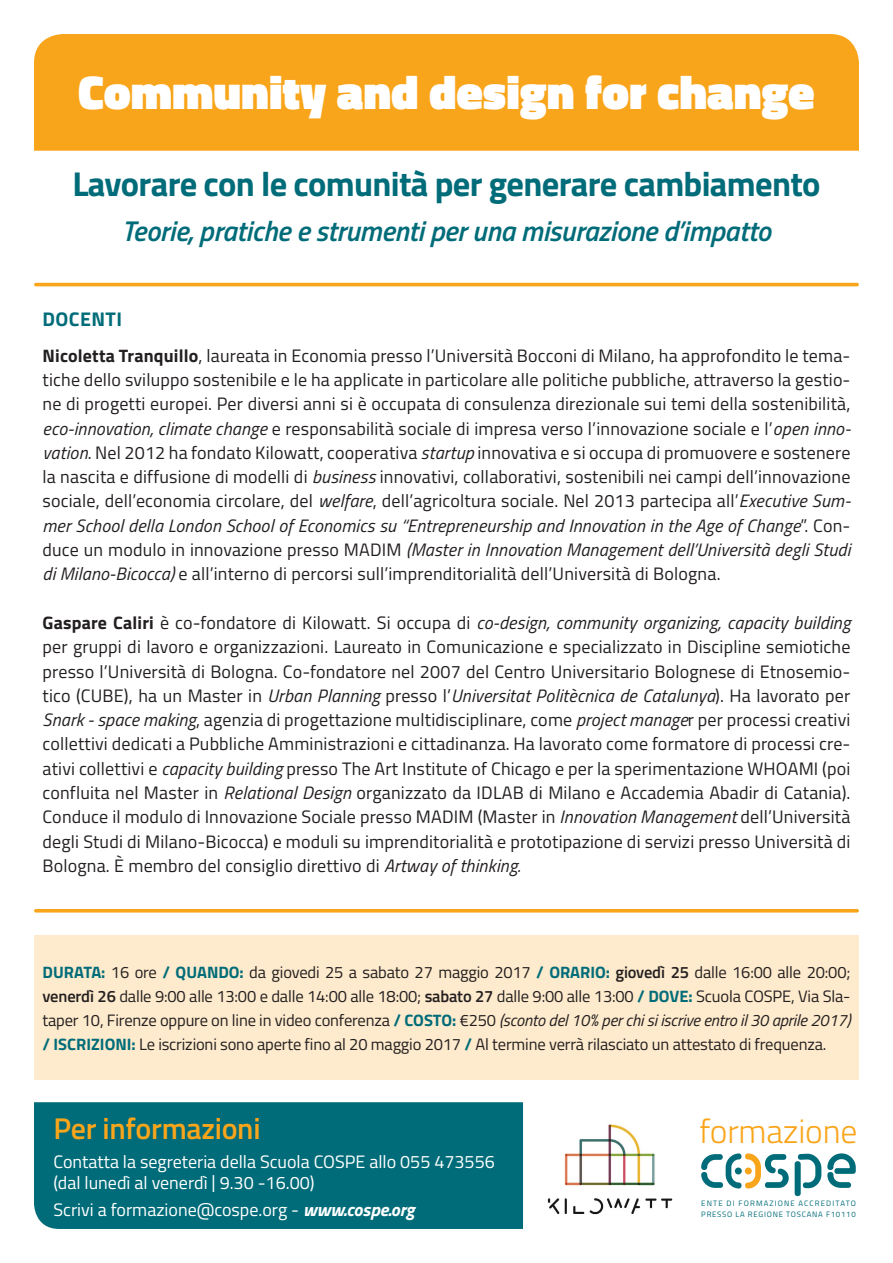
<style>
.page{position:relative;width:893px;height:1263px;background:#fff}
.page>*{position:absolute;margin:0;border:0;box-sizing:border-box;transform-origin:0 0}
.t1{font:900 48px "Titillium Web";color:#fff}
.t2{font:700 34.5px "Titillium Web";letter-spacing:-.02em;color:#006c79}
.t3{font:300 33.6px "Titillium Web";letter-spacing:-.005em;color:#f9a51b}
.t4{font:600 30px "Titillium Web";letter-spacing:-.01em;color:#f9a51b}
.t5{font:italic 600 28.5px "Titillium Web";letter-spacing:-.01em;color:#006c79}
.t6{font:700 19.8px "Titillium Web";letter-spacing:.02em;color:#006c79}
.t7{font:18px/24.3px "Titillium Web";letter-spacing:.01em;color:#231f20;text-align:justify}
.t8{font:18px "Titillium Web";color:#fff}
.t9{font:16.5px/24px "Titillium Web";letter-spacing:-.01em;color:#231f20;text-align:justify}
.t10{font:7.8px/10.2px "Titillium Web";letter-spacing:.095em;color:#006c79}
.s1{font-weight:700}
.s2{font-style:italic}
.s3{font-weight:700;color:#006c79}
.s4{font-weight:600}
.s5{font-weight:700;font-style:italic}
</style>
<div class="page">
<div style="left:34px;top:935px;width:825px;height:145px;background:#feeacc"></div>
<svg style="left:795px;top:1154px;width:26px;height:42px"></svg>
<svg style="left:827px;top:1153px;width:29px;height:35px"></svg>
<svg style="left:701px;top:1153px;width:88px;height:35px"></svg>
<div style="left:34px;top:1102px;width:489px;height:127px;background:#006c79"></div>
<hr style="left:36px;top:283px;width:821px;height:3px;background:#f9a51b">
<hr style="left:36px;top:909px;width:821px;height:3px;background:#f9a51b">
<img style="left:547px;top:1124px;width:126px;height:91px">
<div style="left:34px;top:34px;width:825px;height:117px;background:#f9a51b"></div>
<p class="t1" style="left:78px;top:57px;width:738px">Community and design for change</p>
<p class="t2" style="left:72px;top:158px;width:750px">Lavorare con le comunità per generare cambiamento</p>
<p class="t5" style="left:122px;top:210px;width:651px">Teorie, pratiche e strumenti per una misurazione d’impatto</p>
<p class="t6" style="left:43px;top:304px;width:81px">DOCENTI</p>
<p class="t7" style="left:43px;top:342px;width:810px"><span class="s1">Nicoletta Tranquillo</span>, laureata in Economia presso l’Università Bocconi di Milano, ha approfondito le tema&shy;tiche dello sviluppo sostenibile e le ha applicate in particolare alle politiche pubbliche, attraverso la gestio&shy;ne di progetti europei. Per diversi anni si è occupata di consulenza direzionale sui temi della sostenibilità, <span class="s2">eco-innovation, climate change</span> e responsabilità sociale di impresa verso l’innovazione sociale e l’<span class="s2">open inno&shy;vation</span>. Nel 2012 ha fondato Kilowatt, cooperativa <span class="s2">startup</span> innovativa e si occupa di promuovere e sostenere la nascita e diffusione di modelli di <span class="s2">business</span> innovativi, collaborativi, sostenibili nei campi dell’innovazione sociale, dell’economia circolare, del <span class="s2">welfare</span>, dell’agricoltura sociale. Nel 2013 partecipa all’<span class="s2">Executive Sum&shy;mer School della London School of Economics su “Entrepreneurship and Innovation in the Age of Change</span>”. Con&shy;duce un modulo in innovazione presso MADIM <span class="s2">(Master in Innovation Management dell’Università degli Studi di Milano-Bicocca)</span> e all’interno di percorsi sull’imprenditorialità dell’Università di Bologna.</p>
<p class="t7" style="left:43px;top:610px;width:809px"><span class="s1">Gaspare Caliri</span> è co-fondatore di Kilowatt. Si occupa di <span class="s2">co-design, community organizing, capacity building </span>per gruppi di lavoro e organizzazioni. Laureato in Comunicazione e specializzato in Discipline semiotiche presso l’Università di Bologna. Co-fondatore nel 2007 del Centro Universitario Bolognese di Etnosemio&shy;tico (CUBE), ha un Master in <span class="s2">Urban Planning</span> presso l’<span class="s2">Universitat Politècnica de Catalunya</span>). Ha lavorato per <span class="s2">Snark - space making</span>, agenzia di progettazione multidisciplinare, come <span class="s2">project manage</span>r per processi creativi collettivi dedicati a Pubbliche Amministrazioni e cittadinanza. Ha lavorato come formatore di processi cre&shy;ativi collettivi e <span class="s2">capacity building</span> presso The Art Institute of Chicago e per la sperimentazione WHOAMI (poi confluita nel Master in <span class="s2">Relational Design</span> organizzato da IDLAB di Milano e Accademia Abadir di Catania).<br>Conduce il modulo di Innovazione Sociale presso MADIM (Master in <span class="s2">Innovation Management</span> dell’Università degli Studi di Milano-Bicocca) e moduli su imprenditorialità e prototipazione di servizi presso Università di Bologna. È membro del consiglio direttivo di <span class="s2">Artway of thinking.</span></p>
<p class="t9" style="left:43px;top:959px;width:809px"><span class="s3">DURATA:</span> 16 ore <span class="s3">/ QUANDO:</span> da giovedi 25 a sabato 27 maggio 2017 <span class="s3">/ ORARIO:</span> <span class="s4">giovedì 25</span> dalle 16:00 alle 20:00; <span class="s4">venerdì 26</span> dalle 9:00 alle 13:00 e dalle 14:00 alle 18:00; <span class="s4">sabato 27</span> dalle 9:00 alle 13:00 <span class="s3">/ DOVE:</span> Scuola COSPE, Via Sla&shy;taper 10, Firenze oppure on line in video conferenza <span class="s3">/ COSTO:</span> €250 <span class="s2">(sconto del 10% per chi si iscrive entro il 30 aprile 2017) </span><span class="s3">/ ISCRIZIONI:</span> Le iscrizioni sono aperte fino al 20 maggio 2017 <span class="s3">/</span> Al termine verrà rilasciato un attestato di frequenza.</p>
<p class="t4" style="left:53px;top:1105px;width:209px">Per informazioni</p>
<p class="t3" style="left:699px;top:1107px;width:160px">formazione</p>
<p class="t8" style="left:53px;top:1148px;width:443px">Contatta la segreteria della Scuola COSPE allo 055 473556</p>
<p class="t8" style="left:53px;top:1170px;width:263px">(dal lunedì al venerdì | 9.30 -16.00)</p>
<p class="t8" style="left:53px;top:1196px;width:363px">Scrivi a formazione@cospe.org - <span class="s5">www.cospe.org</span></p>
<p class="t10" style="left:701px;top:1198px;width:156px">ENTE DI FORMAZIONE ACCREDITATO<br>PRESSO LA REGIONE TOSCANA F10110</p>
</div>
